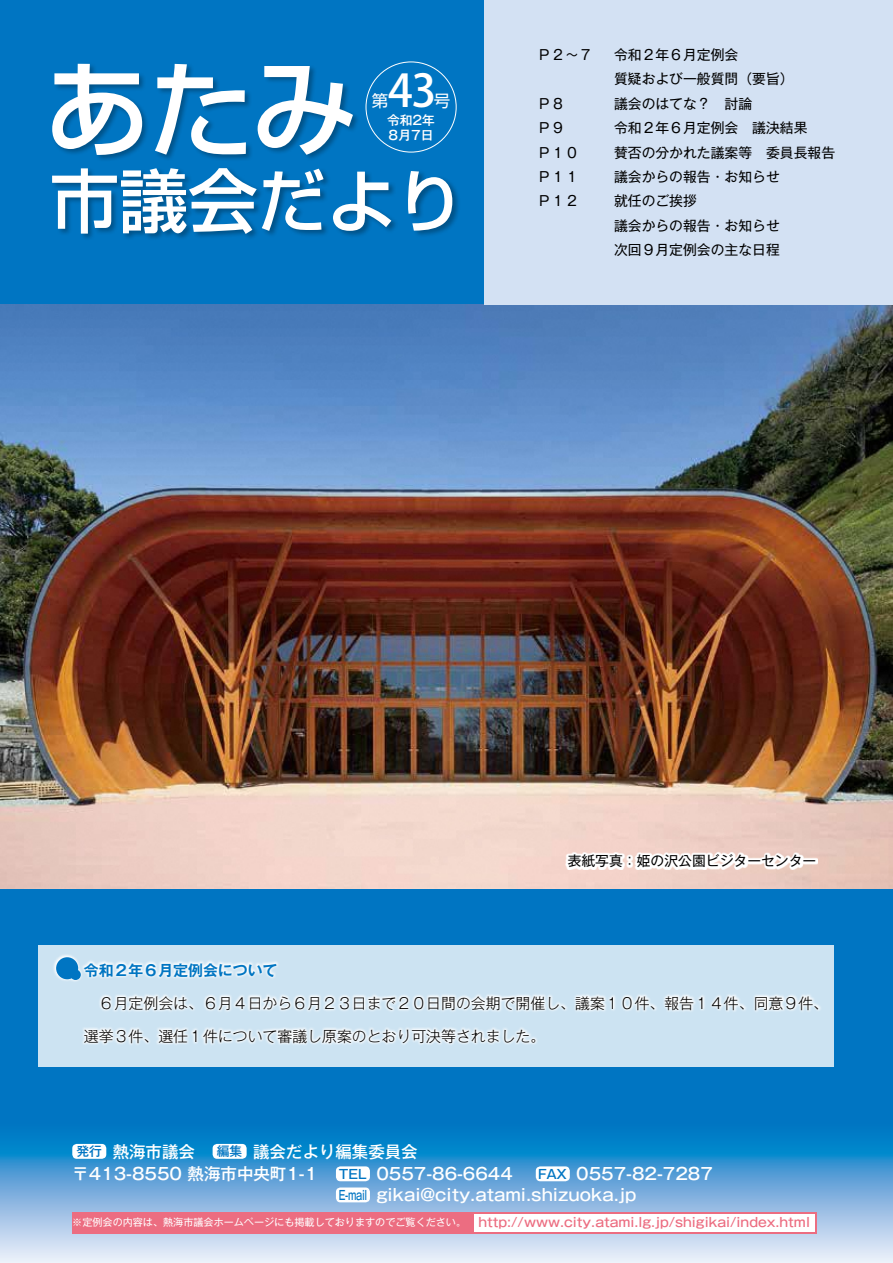
<style>
.page{position:relative;width:893px;height:1263px;background:#fff}
.page>*{position:absolute;margin:0;border:0;box-sizing:border-box;transform-origin:0 0}
.t1{font:500 106.35px "Shin Go Pr 6";color:#fff}
.t2{font:500 69.15px "Shin Go Pr 6";color:#fff}
.t3{font:500 44.7px "Koz Go Pr 6 N";color:#fff}
.t4{font:500 16.5px "Gothic MB101 Pr 6";color:#fff}
.t5{font:16.5px "Shin Go Pr 6";color:#fff}
.t6{font:300 14.85px "Gothic MB101 Pr 6";color:#000}
.t7{font:700 14.85px "Gothic MB101 Pr 6 De";color:#0075c2}
.t8{font:13.8px/24.5px "Gothic MB101 Pr 6";color:#000}
.t9{font:500 12.75px "Gothic MB101 Pr 6";color:#ec6d81}
.t10{font:500 12.75px/21.1px "Gothic MB101 Pr 6";letter-spacing:-.03em;color:#0075c2}
.t11{font:500 12.75px "Gothic MB101 Pr 6";color:#fff}
.t12{font:10.05px "Gothic MB101 Pr 6";color:#fff}
</style>
<div class="page">
<div style="left:0;top:0;width:485px;height:221px;background:#0075c2"></div>
<div style="left:0;top:221px;width:485px;height:84px;background:#0075c2"></div>
<div style="left:0;top:888px;width:893px;height:235px;background:#0075c2"></div>
<svg style="left:0;top:1123px;width:893px;height:140px;background:#68abdb"></svg>
<div style="left:72px;top:1212px;width:744px;height:21px;background:#ec6d81"></div>
<div style="left:474px;top:1214px;width:340px;height:17px;background:#fff"></div>
<img style="left:0;top:305px;width:893px;height:583px">
<div style="left:51px;top:62px;width:309px;height:101px;background:#000;opacity:.3"></div>
<div style="left:51px;top:166px;width:409px;height:75px;background:#000;opacity:.3"></div>
<div style="left:38px;top:945px;width:795px;height:121px;background:#cce3f2"></div>
<svg style="left:53px;top:955px;width:768px;height:90px"></svg>
<svg style="left:56px;top:957px;width:25px;height:23px"></svg>
<svg style="left:565px;top:851px;width:253px;height:19px"></svg>
<div style="left:336px;top:1166px;width:34px;height:15px;background:#fff;border-radius:4px"></div>
<div style="left:536px;top:1166px;width:34px;height:15px;background:#fff;border-radius:4px"></div>
<div style="left:336px;top:1187px;width:34px;height:15px;background:#fff;border-radius:4px"></div>
<div style="left:72px;top:1144px;width:34px;height:15px;background:#fff;border-radius:4px"></div>
<div style="left:213px;top:1144px;width:34px;height:15px;background:#fff;border-radius:4px"></div>
<div style="left:485px;top:0;width:408px;height:221px;background:#d3e1f3"></div>
<div style="left:485px;top:221px;width:408px;height:84px;background:#d3e1f3"></div>
<h1 class="t1" style="left:44px;top:22px;width:315px">あたみ</h1>
<h3 class="t3" style="left:388px;top:66px;width:50px">43</h3>
<p class="t5" style="left:372px;top:88px;width:18px">第</p>
<p class="t5" style="left:434px;top:88px;width:18px">号</p>
<p class="t11" style="left:389px;top:124px;width:46px">8月7日</p>
<p class="t11" style="left:387px;top:110px;width:49px">令和2年</p>
<h2 class="t2" style="left:50px;top:144px;width:416px">市議会だより</h2>
<p class="t8" style="left:537px;top:41px;width:57px">Ｐ２～７</p>
<p class="t8" style="left:614px;top:41px;width:126px">令和２年６月定例会</p>
<p class="t8" style="left:537px;top:90px;width:29px">Ｐ８</p>
<p class="t8" style="left:614px;top:66px;width:181px">質疑および一般質問（要旨(議会のはてな？　討論</p>
<p class="t8" style="left:537px;top:115px;width:29px">Ｐ９</p>
<p class="t8" style="left:614px;top:115px;width:195px">令和２年６月定例会　議決結果</p>
<p class="t8" style="left:537px;top:139px;width:43px">Ｐ１０</p>
<p class="t8" style="left:614px;top:139px;width:223px">賛否の分かれた議案等　委員長報告</p>
<p class="t8" style="left:537px;top:164px;width:43px">Ｐ１１</p>
<p class="t8" style="left:614px;top:164px;width:167px">議会からの報告・お知らせ</p>
<p class="t8" style="left:537px;top:188px;width:43px">Ｐ１２</p>
<p class="t8" style="left:614px;top:188px;width:84px">就任のご挨拶</p>
<p class="t8" style="left:614px;top:212px;width:167px">議会からの報告・お知らせ次回９月定例会の主な日程</p>
<p class="t8" style="left:568px;top:848px;width:250px">表紙写真：姫の沢公園ビジターセンター</p>
<p class="t7" style="left:84px;top:958px;width:195px">令和２年６月定例会について</p>
<p class="t6" style="left:84px;top:991px;width:746px">　６月定例会は、６月４日から６月２３日まで２０日間の会期で開催し、議案１０件、報告１４件、同意９件、</p>
<p class="t6" style="left:84px;top:1024px;width:463px">選挙３件、選任１件について審議し原案のとおり可決等されました。</p>
<p class="t10" style="left:77px;top:1140px;width:27px">発行</p>
<p class="t4" style="left:113px;top:1138px;width:84px">熱海市議会</p>
<p class="t10" style="left:217px;top:1140px;width:27px">編集</p>
<p class="t4" style="left:253px;top:1138px;width:166px">議会だより編集委員会</p>
<p class="t4" style="left:72px;top:1160px;width:246px">〒413-8550 熱海市中央町1-1</p>
<p class="t10" style="left:339px;top:1162px;width:30px">TEL -E mail</p>
<p class="t4" style="left:376px;top:1160px;width:138px">0557-86-6644</p>
<p class="t10" style="left:538px;top:1162px;width:30px">FAX</p>
<p class="t4" style="left:576px;top:1160px;width:138px">0557-82-7287</p>
<p class="t4" style="left:376px;top:1181px;width:261px">gikai@city.atami.shizuoka.jp</p>
<p class="t12" style="left:72px;top:1214px;width:395px">※定例会の内容は、熱海市議会ホームページにも掲載しておりますのでご覧ください。</p>
<p class="t9" style="left:478px;top:1212px;width:333px">http://www.city.atami.lg.jp/shigikai/index.html</p>
</div>
